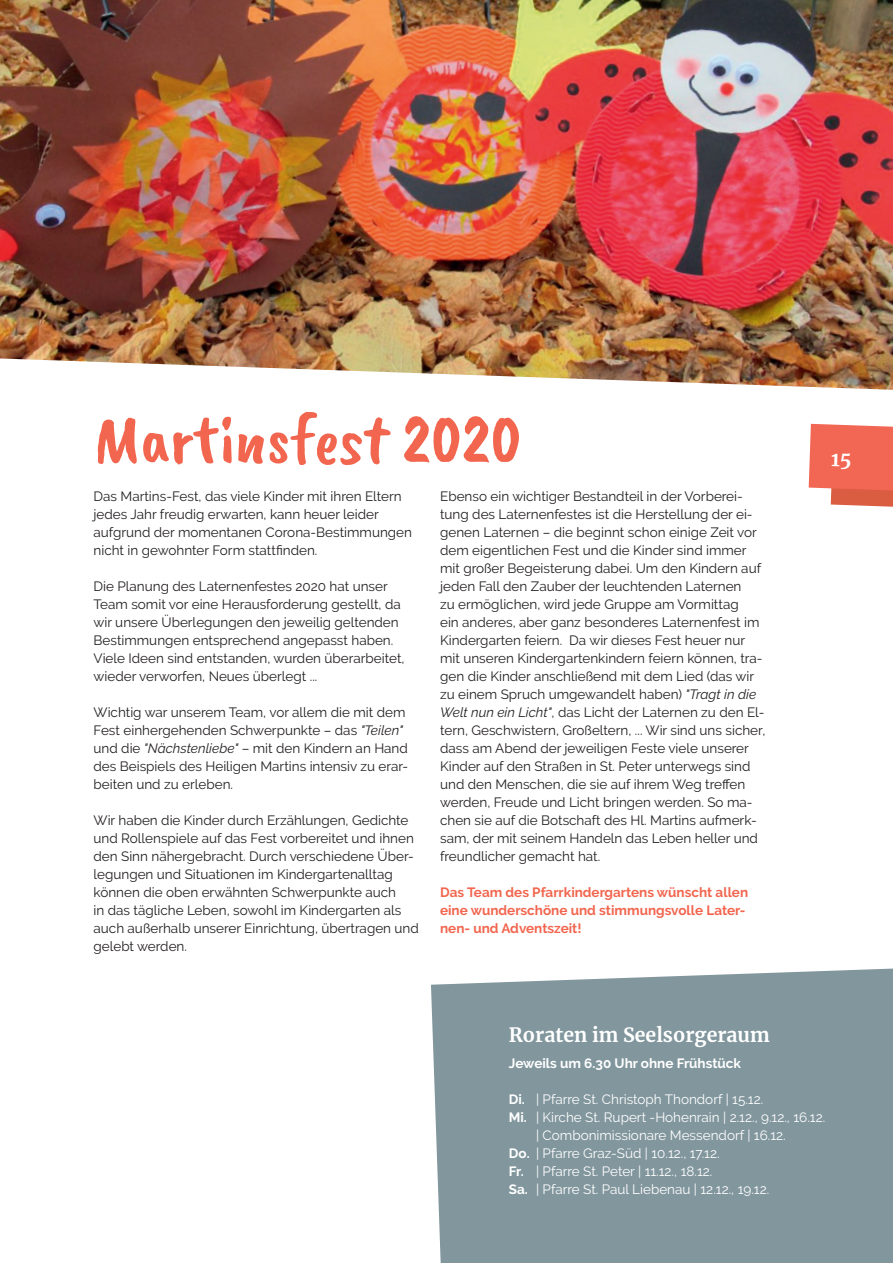
<style>
.page{position:relative;width:893px;height:1263px;background:#fff}
.page>*{position:absolute;margin:0;border:0;box-sizing:border-box;transform-origin:0 0}
.t1{font:69px "Caveat Brush";color:#f2664f}
.t2{font:700 19.5px "Merriweather";color:#fff}
.t3{font:13.5px/18px "Raleway";color:#231f20}
.t4{font:13.5px "Raleway";color:#fff}
.t5{font:700 13.5px/18px "Raleway";color:#f2664f}
.t6{font:700 13.5px "Raleway";color:#fff}
.s1{font-style:italic}
.s2{font-weight:700}
</style>
<div class="page">
<img style="left:0;top:0;width:893px;height:390px">
<div style="left:431px;top:968px;width:462px;height:295px;background:#81969d"></div>
<svg style="left:809px;top:424px;width:84px;height:83px;background:#ef7361"></svg>
<h1 class="t1" style="left:94px;top:400px;width:429px">Martinsfest 2020</h1>
<p class="t3" style="left:94px;top:487px;width:320px">Das Martins-Fest, das viele Kinder mit ihren Eltern jedes Jahr freudig erwarten, kann heuer leider aufgrund der momentanen Corona-Bestimmungen nicht in gewohnter Form stattfinden.</p>
<p class="t3" style="left:94px;top:577px;width:313px">Die Planung des Laternenfestes 2020 hat unser Team somit vor eine Herausforderung gestellt, da wir unsere Überlegungen den jeweilig geltenden Bestimmungen entsprechend angepasst haben.<br>Viele Ideen sind entstanden, wurden überarbeitet, wieder verworfen, Neues überlegt ...</p>
<p class="t3" style="left:94px;top:703px;width:316px">Wichtig war unserem Team, vor allem die mit dem Fest einhergehenden Schwerpunkte – das <span class="s1">"Teilen" </span>und die <span class="s1">"Nächstenliebe"</span> – mit den Kindern an Hand des Beispiels des Heiligen Martins intensiv zu erar&shy;beiten und zu erleben.</p>
<p class="t3" style="left:94px;top:811px;width:327px">Wir haben die Kinder durch Erzählungen, Gedichte und Rollenspiele auf das Fest vorbereitet und ihnen den Sinn nähergebracht. Durch verschiedene Über&shy;legungen und Situationen im Kindergartenalltag können die oben erwähnten Schwerpunkte auch<br>in das tägliche Leben, sowohl im Kindergarten als auch außerhalb unserer Einrichtung, übertragen und gelebt werden.</p>
<p class="t3" style="left:440px;top:487px;width:327px">Ebenso ein wichtiger Bestandteil in der Vorberei&shy;tung des Laternenfestes ist die Herstellung der ei&shy;genen Laternen – die beginnt schon einige Zeit vor dem eigentlichen Fest und die Kinder sind immer mit großer Begeisterung dabei. Um den Kindern auf jeden Fall den Zauber der leuchtenden Laternen<br>zu ermöglichen, wird jede Gruppe am Vormittag<br>ein anderes, aber ganz besonderes Laternenfest im Kindergarten feiern. Da wir dieses Fest heuer nur mit unseren Kindergartenkindern feiern können, tra&shy;gen die Kinder anschließend mit dem Lied (das wir zu einem Spruch umgewandelt haben) <span class="s1">"Tragt in die Welt nun ein Licht"</span>, das Licht der Laternen zu den El&shy;tern, Geschwistern, Großeltern, ... Wir sind uns sicher, dass am Abend der jeweiligen Feste viele unserer Kinder auf den Straßen in St. Peter unterwegs sind und den Menschen, die sie auf ihrem Weg treffen werden, Freude und Licht bringen werden. So ma&shy;chen sie auf die Botschaft des Hl. Martins aufmerk&shy;sam, der mit seinem Handeln das Leben heller und freundlicher gemacht hat.</p>
<p class="t5" style="left:440px;top:883px;width:310px">Das Team des Pfarrkindergartens wünscht allen eine wunderschöne und stimmungsvolle Later&shy;nen- und Adventszeit!</p>
<h2 class="t2" style="left:509px;top:1021px;width:262px">Roraten im Seelsorgeraum</h2>
<p class="t6" style="left:509px;top:1055px;width:234px">Jeweils um 6.30 Uhr ohne Frühstück</p>
<p class="t4" style="left:509px;top:1091px;width:256px"><span class="s2">Di.</span> | Pfarre St. Christoph Thondorf | 15.12.</p>
<p class="t4" style="left:509px;top:1109px;width:318px"><span class="s2">Mi.</span> | Kirche St. Rupert -Hohenrain | 2.12., 9.12., 16.12.</p>
<p class="t4" style="left:536px;top:1127px;width:251px">| Combonimissionare Messendorf | 16.12.</p>
<p class="t4" style="left:509px;top:1145px;width:212px"><span class="s2">Do.</span> | Pfarre Graz-Süd | 10.12., 17.12.</p>
<p class="t4" style="left:509px;top:1163px;width:205px"><span class="s2">Fr.</span> | Pfarre St. Peter | 11.12., 18.12.</p>
<p class="t4" style="left:509px;top:1181px;width:262px"><span class="s2">Sa.</span> | Pfarre St. Paul Liebenau | 12.12., 19.12.</p>
</div>
